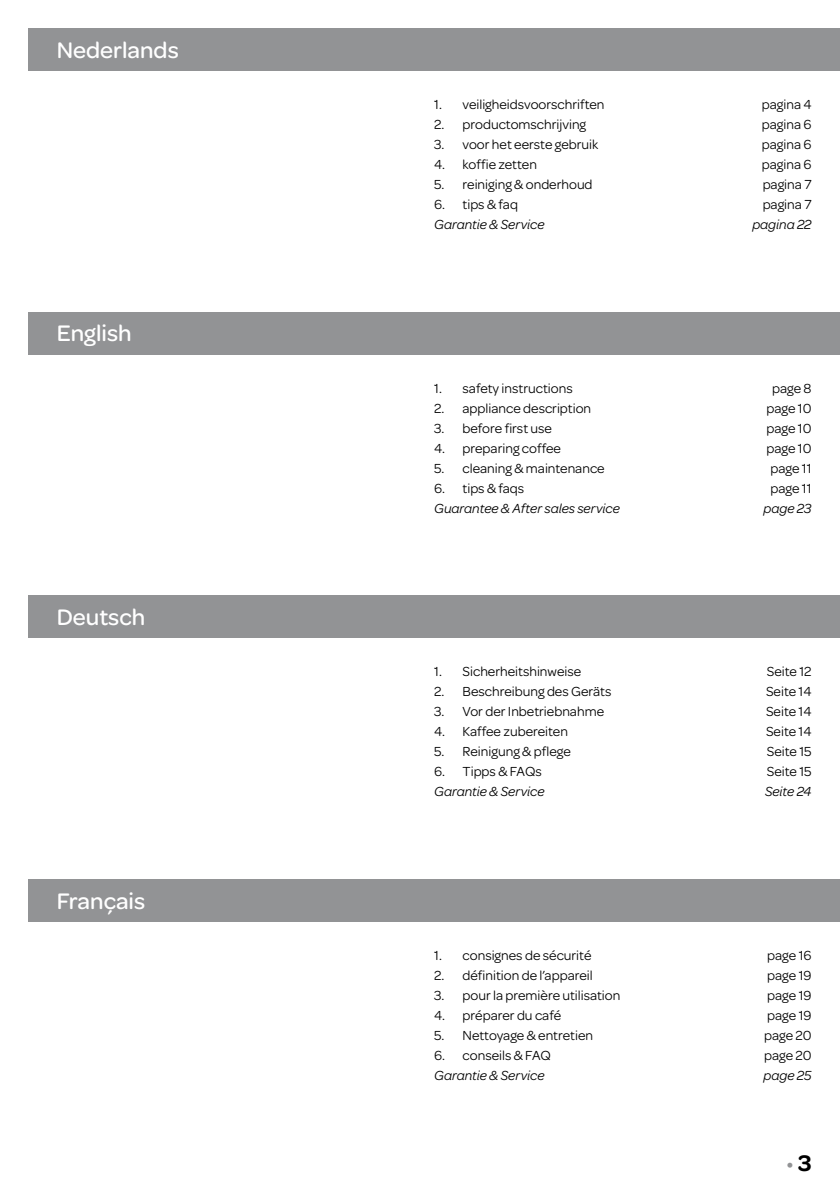
<style>
.page{position:relative;width:840px;height:1191px;background:#fff}
.page>*{position:absolute;margin:0;border:0;box-sizing:border-box;transform-origin:0 0}
.t1{font:500 24px "Omnes";color:#fff}
.t2{font:24px "Omnes";color:#929395}
.t3{font:14px "Omnes";color:#000}
.t4{font:italic 14px "Omnes";color:#000}
.s1{font-weight:600;color:#000}
</style>
<div class="page">
<div style="left:28px;top:28px;width:811px;height:43px;background:#929395"></div>
<div style="left:28px;top:312px;width:811px;height:42px;background:#929395"></div>
<div style="left:28px;top:595px;width:811px;height:43px;background:#929395"></div>
<div style="left:28px;top:879px;width:811px;height:42px;background:#929395"></div>
<h1 class="t1" style="left:57px;top:33px;width:123px">Nederlands</h1>
<h1 class="t1" style="left:57px;top:317px;width:76px">English</h1>
<h1 class="t1" style="left:57px;top:600px;width:90px">Deutsch</h1>
<h1 class="t1" style="left:57px;top:884px;width:90px">Français</h1>
<p class="t3" style="left:434px;top:95px;width:172px">1. veiligheidsvoorschriften</p>
<p class="t3" style="left:761px;top:95px;width:51px">pagina 4</p>
<p class="t3" style="left:434px;top:115px;width:153px">2. productomschrijving</p>
<p class="t3" style="left:761px;top:115px;width:51px">pagina 6</p>
<p class="t3" style="left:434px;top:135px;width:165px">3. voor het eerste gebruik</p>
<p class="t3" style="left:761px;top:135px;width:51px">pagina 6</p>
<p class="t3" style="left:434px;top:155px;width:104px">4. koffie zetten</p>
<p class="t3" style="left:761px;top:155px;width:51px">pagina 6</p>
<p class="t3" style="left:434px;top:175px;width:160px">5. reiniging &amp; onderhoud</p>
<p class="t3" style="left:762px;top:175px;width:50px">pagina 7</p>
<p class="t3" style="left:434px;top:195px;width:85px">6. tips &amp; faq</p>
<p class="t3" style="left:762px;top:195px;width:50px">pagina 7</p>
<p class="t4" style="left:434px;top:215px;width:112px">Garantie &amp; Service</p>
<p class="t4" style="left:752px;top:215px;width:61px">pagina 22</p>
<p class="t3" style="left:434px;top:378px;width:140px">1. safety instructions</p>
<p class="t3" style="left:771px;top:378px;width:41px">page 8</p>
<p class="t3" style="left:434px;top:398px;width:158px">2. appliance description</p>
<p class="t3" style="left:766px;top:398px;width:47px">page 10</p>
<p class="t3" style="left:434px;top:418px;width:119px">3. before first use</p>
<p class="t3" style="left:766px;top:418px;width:47px">page 10</p>
<p class="t3" style="left:434px;top:438px;width:128px">4. preparing coffee</p>
<p class="t3" style="left:766px;top:438px;width:47px">page 10</p>
<p class="t3" style="left:434px;top:458px;width:172px">5. cleaning &amp; maintenance</p>
<p class="t3" style="left:770px;top:458px;width:43px">page 11</p>
<p class="t3" style="left:434px;top:478px;width:92px">6. tips &amp; faqs</p>
<p class="t3" style="left:770px;top:478px;width:43px">page 11</p>
<p class="t4" style="left:434px;top:499px;width:187px">Guarantee &amp; After sales service</p>
<p class="t4" style="left:763px;top:499px;width:50px">page 23</p>
<p class="t3" style="left:434px;top:662px;width:148px">1. Sicherheitshinweise</p>
<p class="t3" style="left:766px;top:662px;width:46px">Seite 12</p>
<p class="t3" style="left:434px;top:682px;width:179px">2. Beschreibung des Geräts</p>
<p class="t3" style="left:765px;top:682px;width:47px">Seite 14</p>
<p class="t3" style="left:434px;top:702px;width:171px">3. Vor der Inbetriebnahme</p>
<p class="t3" style="left:765px;top:702px;width:47px">Seite 14</p>
<p class="t3" style="left:434px;top:722px;width:135px">4. Kaffee zubereiten</p>
<p class="t3" style="left:765px;top:722px;width:47px">Seite 14</p>
<p class="t3" style="left:434px;top:742px;width:138px">5. Reinigung &amp; pflege</p>
<p class="t3" style="left:766px;top:742px;width:46px">Seite 15</p>
<p class="t3" style="left:434px;top:762px;width:109px">6. Tipps &amp; FAQs</p>
<p class="t3" style="left:766px;top:762px;width:46px">Seite 15</p>
<p class="t4" style="left:434px;top:782px;width:112px">Garantie &amp; Service</p>
<p class="t4" style="left:764px;top:782px;width:48px">Seite 24</p>
<p class="t3" style="left:434px;top:945px;width:159px">1. consignes de sécurité</p>
<p class="t3" style="left:766px;top:945px;width:46px">page 16</p>
<p class="t3" style="left:434px;top:965px;width:160px">2. définition de l’appareil</p>
<p class="t3" style="left:766px;top:965px;width:46px">page 19</p>
<p class="t3" style="left:434px;top:985px;width:187px">3. pour la première utilisation</p>
<p class="t3" style="left:766px;top:985px;width:46px">page 19</p>
<p class="t3" style="left:434px;top:1005px;width:129px">4. préparer du café</p>
<p class="t3" style="left:766px;top:1005px;width:46px">page 19</p>
<p class="t3" style="left:434px;top:1025px;width:160px">5. Nettoyage &amp; entretien</p>
<p class="t3" style="left:763px;top:1025px;width:49px">page 20</p>
<p class="t3" style="left:434px;top:1045px;width:118px">6. conseils &amp; FAQ</p>
<p class="t3" style="left:763px;top:1045px;width:49px">page 20</p>
<p class="t4" style="left:434px;top:1066px;width:112px">Garantie &amp; Service</p>
<p class="t4" style="left:763px;top:1066px;width:49px">page 25</p>
<h1 class="t2" style="left:785px;top:1146px;width:27px">•<span class="s1">3</span></h1>
</div>
